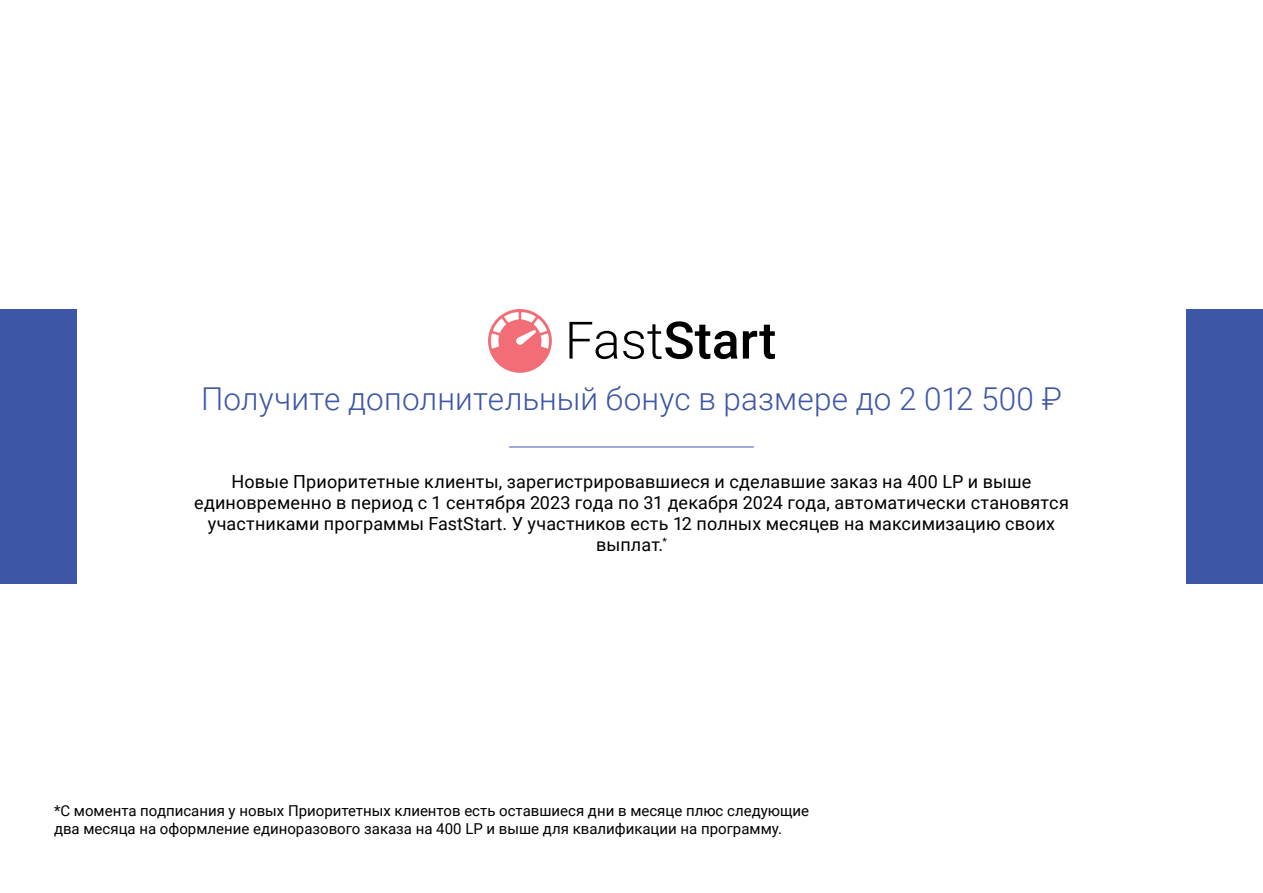
<style>
.page{position:relative;width:1263px;height:893px;background:#fff}
.page>*{position:absolute;margin:0;border:0;box-sizing:border-box;transform-origin:0 0}
.t1{font:300 31.5px "Roboto";letter-spacing:.005em;color:#3d56a6}
.t2{font:18px/21px "Roboto";letter-spacing:.005em;color:#000;text-align:center}
.t3{font:15px/18px "Roboto";color:#000}
</style>
<div class="page">
<hr style="left:509px;top:447px;width:245px;height:1px;background:#3d56a6">
<div style="left:1187px;top:309px;width:76px;height:275px;background:#3d56a6"></div>
<div style="left:0;top:309px;width:77px;height:275px;background:#3d56a6"></div>
<svg style="left:569px;top:322px;width:48px;height:37px"></svg>
<svg style="left:623px;top:321px;width:114px;height:38px"></svg>
<svg style="left:743px;top:325px;width:32px;height:34px"></svg>
<div style="left:488px;top:309px;width:64px;height:64px;background:#f26d75;border-radius:50%"></div>
<svg style="left:491px;top:312px;width:58px;height:37px"></svg>
<h1 class="t1" style="left:201px;top:377px;width:862px">Получите дополнительный бонус в размере до 2 012 500 ₽</h1>
<p class="t2" style="left:194px;top:471px;width:876px">Новые Приоритетные клиенты, зарегистрировавшиеся и сделавшие заказ на 400 LP и выше единовременно в период с 1 сентября 2023 года по 31 декабря 2024 года, автоматически становятся участниками программы FastStart. У участников есть 12 полных месяцев на максимизацию своих выплат.<sup>*</sup></p>
<p class="t3" style="left:54px;top:801px;width:757px">*С момента подписания у новых Приоритетных клиентов есть оставшиеся дни в месяце плюс следующие два месяца на оформление единоразового заказа на 400 LP и выше для квалификации на программу.</p>
</div>
